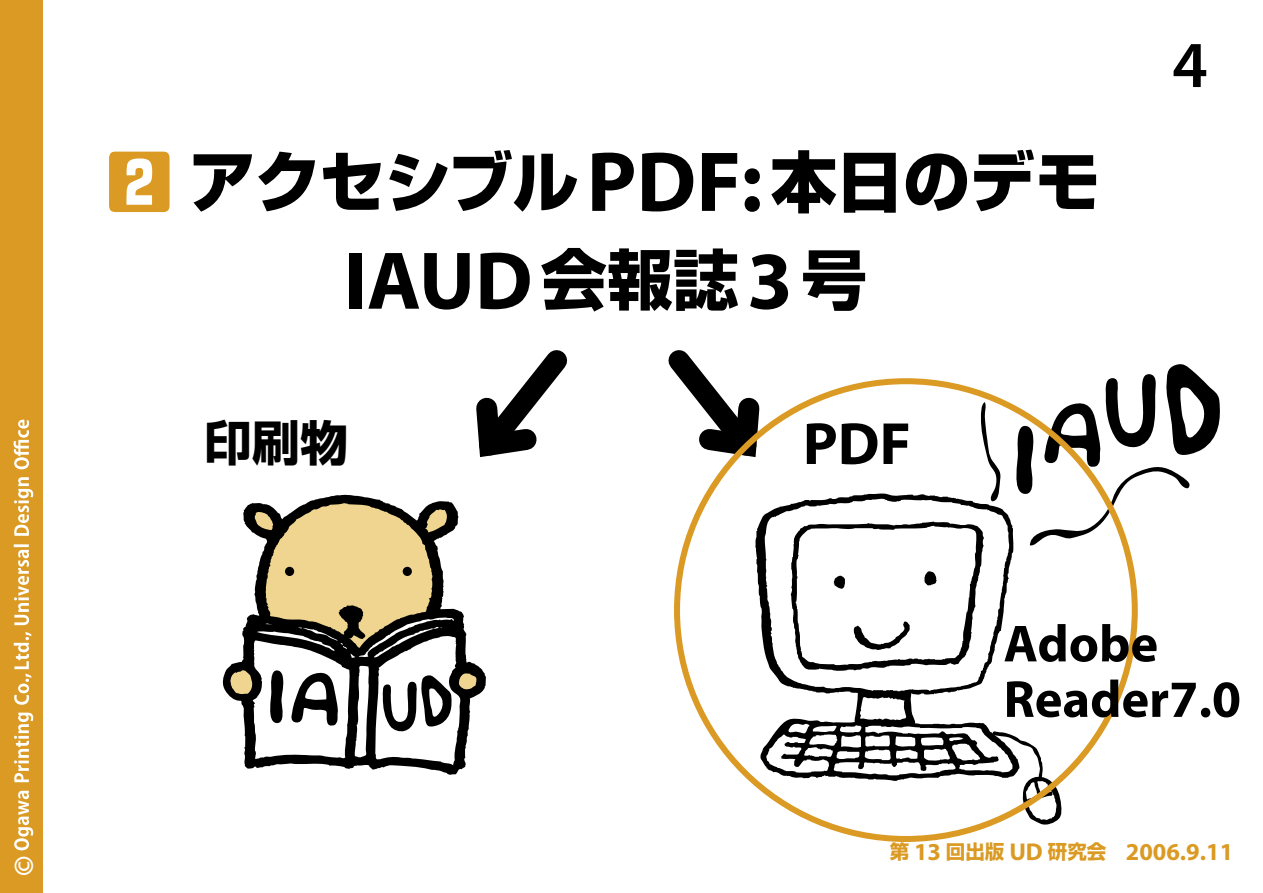
<style>
.page{position:relative;width:1263px;height:893px;background:#fff}
.page>*{position:absolute;margin:0;border:0;box-sizing:border-box;transform-origin:0 0}
.t1{font:700 82.5px "Myriad Pro";color:#000}
.t2{font:800 66px "Shin Go Pro";letter-spacing:-.01em;color:#000}
.t3{font:600 66px "Myriad Pro";color:#000}
.t4{font:700 60px "Myriad Pro";color:#000}
.t5{font:700 52.5px/55.5px "Myriad Pro";color:#000}
.t6{font:700 48px "Shin Go Pro";color:#000}
.t7{font:700 30px "Myriad Pro";color:#fff}
.t8{font:700 24.3px "Myriad Pro";color:#da9a23}
.s1{color:#da9a23}
.s2{font-family:"Myriad Pro";font-weight:700;font-size:85.8px}
.s3{font-family:"Shin Go Pro";font-size:66px}
.s4{font-family:"Shin Go Pro";font-size:19.5px}
</style>
<div class="page">
<div style="left:0;top:0;width:43px;height:893px;background:#da9a23"></div>
<svg style="left:14px;top:791px;width:19px;height:59px"></svg>
<svg style="left:14px;top:712px;width:19px;height:70px"></svg>
<svg style="left:14px;top:632px;width:17px;height:73px"></svg>
<svg style="left:14px;top:550px;width:15px;height:75px"></svg>
<hr style="left:14px;top:544px;width:15px;height:3px;background:#fff">
<svg style="left:14px;top:477px;width:19px;height:59px"></svg>
<svg style="left:14px;top:420px;width:15px;height:49px"></svg>
<svg style="left:222px;top:494px;width:264px;height:281px"></svg>
<svg style="left:230px;top:503px;width:247px;height:262px"></svg>
<svg style="left:755px;top:493px;width:259px;height:197px"></svg>
<svg style="left:924px;top:571px;width:13px;height:15px"></svg>
<svg style="left:834px;top:576px;width:11px;height:14px"></svg>
<svg style="left:853px;top:621px;width:57px;height:29px"></svg>
<svg style="left:759px;top:690px;width:303px;height:136px"></svg>
<svg style="left:981px;top:402px;width:20px;height:101px"></svg>
<svg style="left:1011px;top:364px;width:209px;height:182px"></svg>
<svg style="left:668px;top:350px;width:107px;height:125px"></svg>
<svg style="left:476px;top:350px;width:92px;height:108px"></svg>
<p class="t7" style="left:7px;top:876px;width:22px;rotate:-90deg">©</p>
<p class="t2" style="left:106px;top:129px;width:996px"><span class="s1">2</span> アクセシブル<span class="s2">PDF:</span>本日のデモ</p>
<p class="t1" style="left:343px;top:235px;width:591px">IAUD<span class="s3">会報誌</span>3<span class="s3">号　</span></p>
<h3 class="t6" style="left:204px;top:405px;width:145px">印刷物</h3>
<h3 class="t4" style="left:803px;top:410px;width:110px">PDF</h3>
<h2 class="t3" style="left:1172px;top:28px;width:37px">4</h2>
<h3 class="t5" style="left:1003px;top:617px;width:239px">Adobe<br>Reader7.0</h3>
<p class="t8" style="left:890px;top:838px;width:345px"><span class="s4">第</span> 13 <span class="s4">回出版</span> UD <span class="s4">研究会　</span>2006.9.11</p>
</div>
